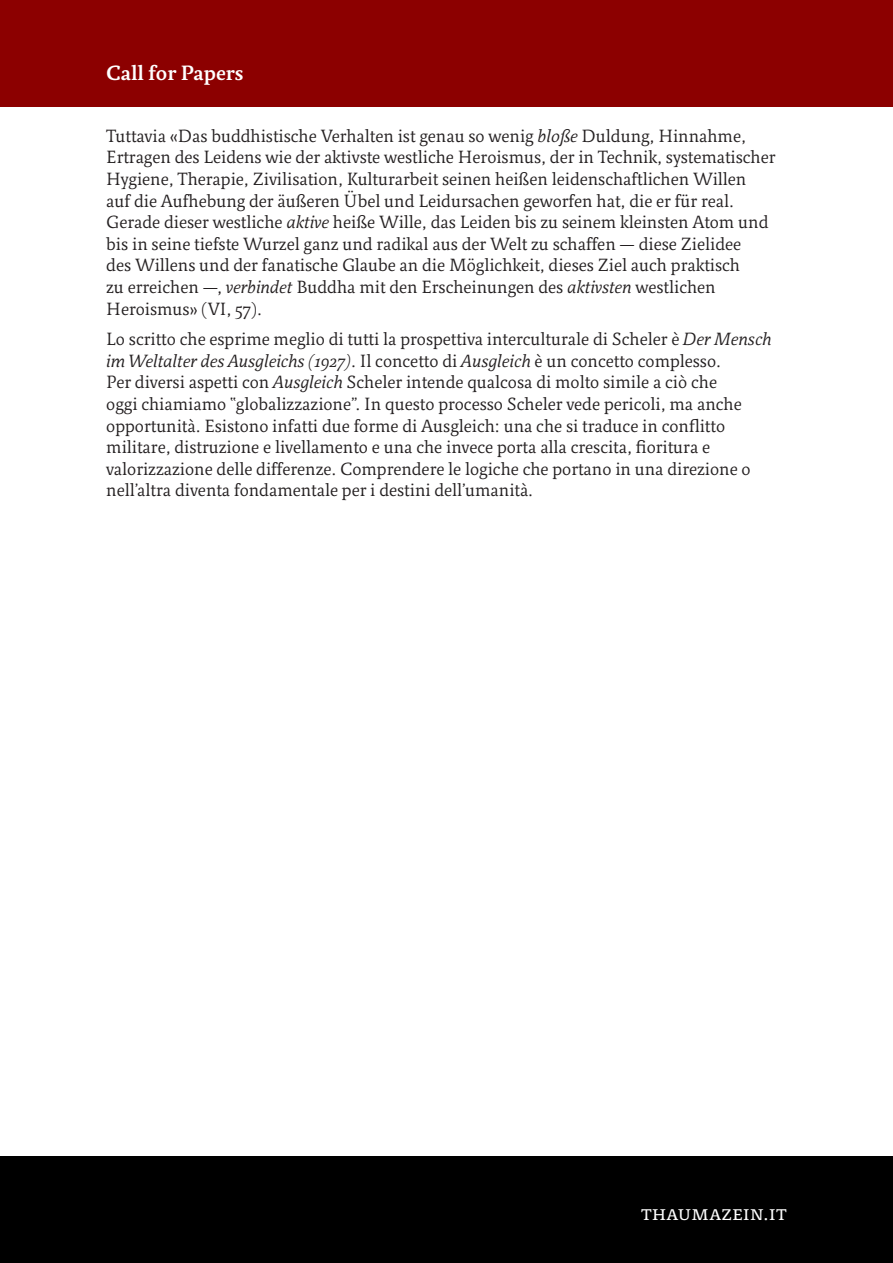
<style>
.page{position:relative;width:893px;height:1263px;background:#fff}
.page>*{position:absolute;margin:0;border:0;box-sizing:border-box;transform-origin:0 0}
.t1{font:600 21px "Relato";color:#fff}
.t2{font:21px "Relato Small Caps";color:#fff}
.t3{font:18px/21.6px "Relato";color:#231f20}
.s1{font-style:italic}
</style>
<div class="page">
<div style="left:0;top:0;width:893px;height:106px;background:#8c0000"></div>
<div style="left:0;top:1157px;width:893px;height:106px;background:#000"></div>
<p class="t1" style="left:106px;top:60px;width:139px">Call for Papers</p>
<p class="t3" style="left:106px;top:125px;width:671px">Tuttavia «Das buddhistische Verhalten ist genau so wenig <span class="s1">bloße</span> Duldung, Hinnahme, Ertragen des Leidens wie der aktivste westliche Heroismus, der in Technik, systematischer Hygiene, Therapie, Zivilisation, Kulturarbeit seinen heißen leidenschaftlichen Willen<br>auf die Aufhebung der äußeren Übel und Leidursachen geworfen hat, die er für real.<br>Gerade dieser westliche <span class="s1">aktive</span> heiße Wille, das Leiden bis zu seinem kleinsten Atom und bis in seine tiefste Wurzel ganz und radikal aus der Welt zu schaffen — diese Zielidee<br>des Willens und der fanatische Glaube an die Möglichkeit, dieses Ziel auch praktisch<br>zu erreichen —, <span class="s1">verbindet</span> Buddha mit den Erscheinungen des <span class="s1">aktivsten</span> westlichen Heroismus» (VI, 57).</p>
<p class="t3" style="left:106px;top:328px;width:667px">Lo scritto che esprime meglio di tutti la prospettiva interculturale di Scheler è <span class="s1">Der Mensch im Weltalter des Ausgleichs (1927)</span>. Il concetto di <span class="s1">Ausgleich</span> è un concetto complesso.<br>Per diversi aspetti con <span class="s1">Ausgleich</span> Scheler intende qualcosa di molto simile a ciò che<br>oggi chiamiamo “globalizzazione”. In questo processo Scheler vede pericoli, ma anche opportunità. Esistono infatti due forme di Ausgleich: una che si traduce in conflitto militare, distruzione e livellamento e una che invece porta alla crescita, fioritura e valorizzazione delle differenze. Comprendere le logiche che portano in una direzione o nell’altra diventa fondamentale per i destini dell’umanità.</p>
<p class="t2" style="left:641px;top:1200px;width:147px">thaumazein.it</p>
</div>
